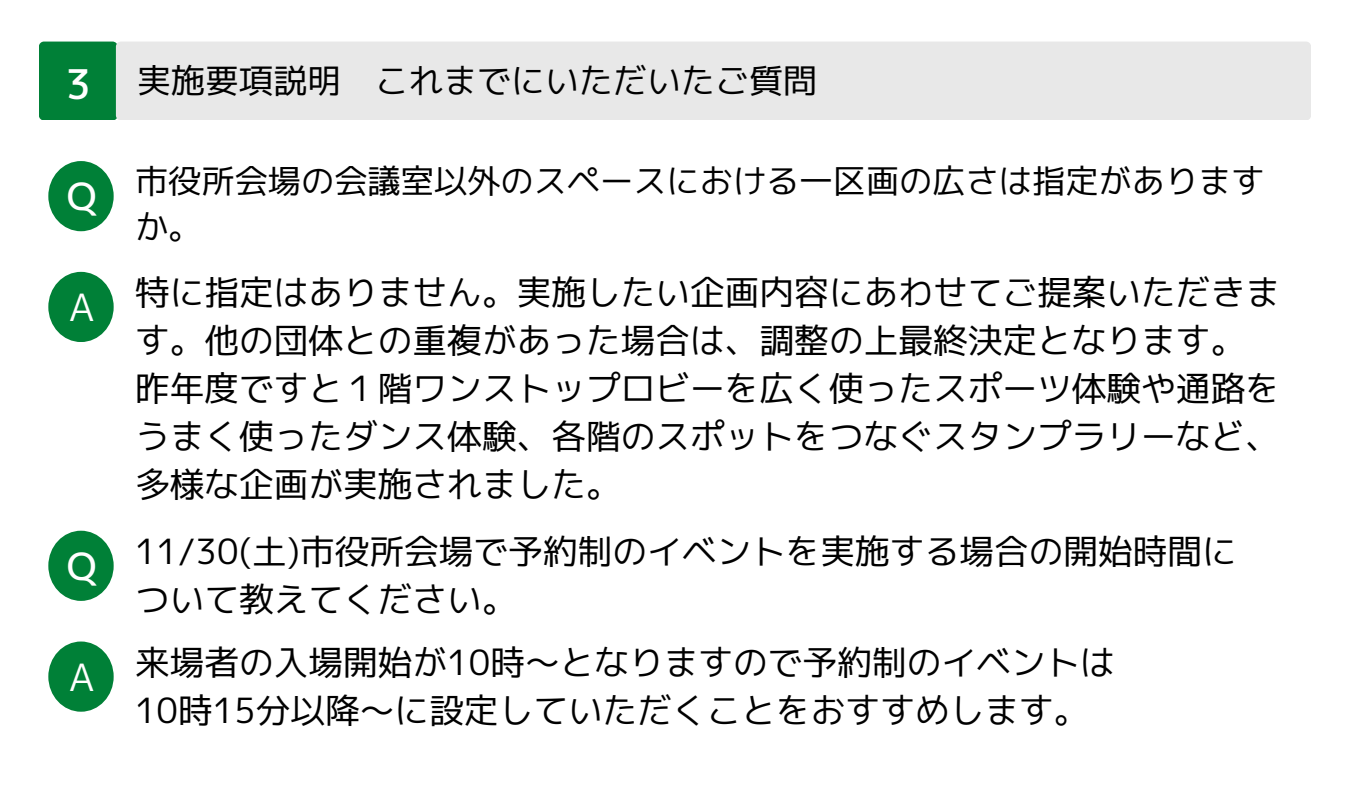
<style>
.page{position:relative;width:1350px;height:810px;background:#fff}
.page>*{position:absolute;margin:0;border:0;box-sizing:border-box;transform-origin:0 0}
.t1{font:37.5px "mplus 1 p medium";color:#fff}
.t2{font:37.5px "mplus 1 p regular";color:#fff}
.t3{font:34.7px/48px "mplus 1 p regular";color:#000}
.t4{font:34px "mplus 1 p regular";color:#000}
.t5{font:33.2px/46px "mplus 1 p regular";color:#000}
.s1{font-family:"mplus 1 p medium";font-size:40.8px;color:#fff}
</style>
<div class="page">
<div style="left:48px;top:161px;width:66px;height:70px;background:#008037;border-radius:50%"></div>
<div style="left:48px;top:272px;width:66px;height:70px;background:#008037;border-radius:50%"></div>
<div style="left:39px;top:42px;width:79px;height:78px;background:#008037;border-radius:5px"></div>
<div style="left:116px;top:42px;width:1195px;height:78px;background:#e8e8e8;border-radius:5px"></div>
<div style="left:48px;top:531px;width:66px;height:70px;background:#008037;border-radius:50%"></div>
<div style="left:48px;top:642px;width:66px;height:70px;background:#008037;border-radius:50%"></div>
<p class="t4" style="left:66px;top:57px;width:753px"><span class="s1">3</span> 実施要項説明 これまでにいただいたご質問</p>
<p class="t1" style="left:67px;top:170px;width:31px">Q</p>
<p class="t2" style="left:69px;top:281px;width:27px">A</p>
<p class="t1" style="left:67px;top:540px;width:31px">Q</p>
<p class="t2" style="left:69px;top:651px;width:27px">A</p>
<p class="t5" style="left:135px;top:157px;width:1131px">市役所会場の会議室以外のスペースにおける一区画の広さは指定がありますか。</p>
<p class="t3" style="left:135px;top:268px;width:1147px">特に指定はありません。実施したい企画内容にあわせてご提案いただきます。他の団体との重複があった場合は、調整の上最終決定となります。昨年度ですと１階ワンストップロビーを広く使ったスポーツ体験や通路をうまく使ったダンス体験、各階のスポットをつなぐスタンプラリーなど、多様な企画が実施されました。</p>
<p class="t3" style="left:135px;top:527px;width:1103px">11/30(土)市役所会場で予約制のイベントを実施する場合の開始時間について教えてください。</p>
<p class="t3" style="left:135px;top:638px;width:981px">来場者の入場開始が10時～となりますので予約制のイベントは<br>10時15分以降～に設定していただくことをおすすめします。</p>
</div>
